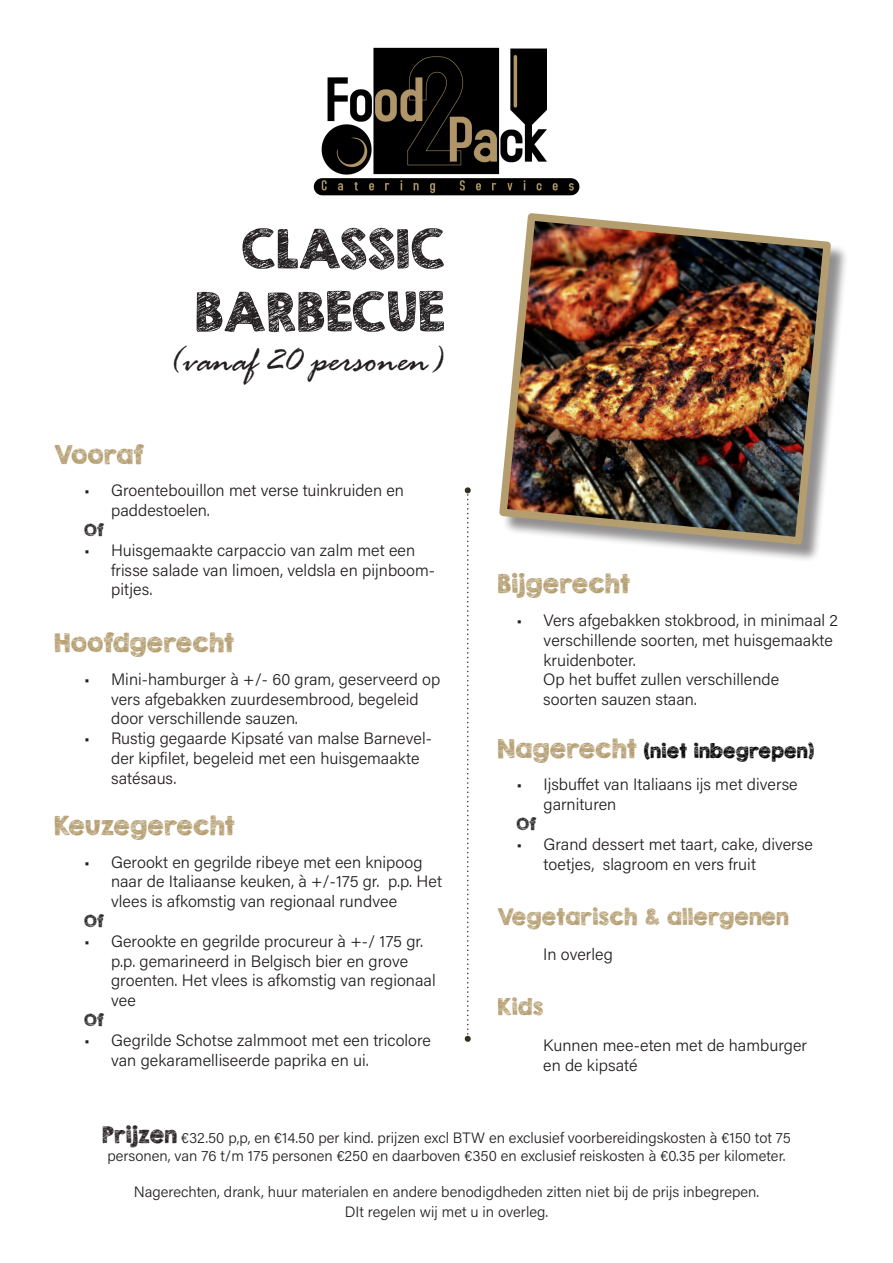
<style>
.page{position:relative;width:893px;height:1263px;background:#fff}
.page>*{position:absolute;margin:0;border:0;box-sizing:border-box;transform-origin:0 0}
.t1{font:52.5px "KG Broken Vessels Sketch";color:#231f20}
.t2{font:italic 37.5px "Rage";color:#231f20}
.t3{font:25.5px "KG Broken Vessels Sketch";color:#b49d6f}
.t4{font:22.5px "KG Broken Vessels Sketch";color:#b49d6f}
.t5{font:19.5px "KG Broken Vessels Sketch";color:#000}
.t6{font:16.5px/19.8px "Acumin Variable Concept";letter-spacing:.01em;color:#231f20}
.t7{font:16.5px "KG Broken Vessels Sketch";color:#231f20}
.t8{font:15px/18px "Acumin Variable Concept";letter-spacing:.01em;color:#231f20;text-align:center}
.s1{font-size:25.5px;color:#b49d6f}
.s2{font-family:"KG Broken Vessels Sketch";font-size:22.5px}
</style>
<div class="page">
<svg style="left:465px;top:487px;width:6px;height:555px"></svg>
<img style="left:313px;top:47px;width:267px;height:149px">
<div style="left:502px;top:216px;width:347px;height:347px;background:#231f20;opacity:.5"></div>
<img style="left:499px;top:213px;width:336px;height:336px">
<p class="t3" style="left:54px;top:439px;width:92px">Vooraf</p>
<p class="t1" style="left:241px;top:217px;width:206px">CLASSIC</p>
<p class="t1" style="left:195px;top:280px;width:252px">BARBECUE</p>
<p class="t2" style="left:166px;top:340px;width:280px">(vanaf 20 personen)</p>
<p class="t6" style="left:111px;top:480px;width:294px;text-indent:-27px">• Groentebouillon met verse tuinkruiden en paddestoelen.</p>
<p class="t7" style="left:84px;top:520px;width:22px">Of</p>
<p class="t6" style="left:111px;top:539px;width:325px;text-indent:-27px">• Huisgemaakte carpaccio van zalm met een frisse salade van limoen, veldsla en pijnboom&shy;pitjes.</p>
<p class="t3" style="left:54px;top:627px;width:182px">Hoofdgerecht</p>
<p class="t6" style="left:111px;top:668px;width:331px;text-indent:-27px">• Mini-hamburger à +/- 60 gram, geserveerd op vers afgebakken zuurdesembrood, begeleid door verschillende sauzen.</p>
<p class="t6" style="left:111px;top:728px;width:322px;text-indent:-27px">• Rustig gegaarde Kipsaté van malse Barnevel&shy;der kipfilet, begeleid met een huisgemaakte satésaus.</p>
<p class="t3" style="left:54px;top:810px;width:182px">Keuzegerecht</p>
<p class="t6" style="left:111px;top:851px;width:332px;text-indent:-27px">• Gerookt en gegrilde ribeye met een knipoog naar de Italiaanse keuken, à +/-175 gr. p.p. Het vlees is afkomstig van regionaal rundvee</p>
<p class="t7" style="left:84px;top:911px;width:22px">Of</p>
<p class="t6" style="left:111px;top:930px;width:326px;text-indent:-27px">• Gerookte en gegrilde procureur à +-/ 175 gr. p.p. gemarineerd in Belgisch bier en grove groenten. Het vlees is afkomstig van regionaal vee</p>
<p class="t7" style="left:84px;top:1010px;width:22px">Of</p>
<p class="t6" style="left:111px;top:1029px;width:321px;text-indent:-27px">• Gegrilde Schotse zalmmoot met een tricolore van gekaramelliseerde paprika en ui.</p>
<p class="t3" style="left:497px;top:568px;width:134px">Bijgerecht</p>
<p class="t6" style="left:544px;top:610px;width:296px;text-indent:-27px">• Vers afgebakken stokbrood, in minimaal 2 verschillende soorten, met huisgemaakte kruidenboter.</p>
<p class="t6" style="left:543px;top:668px;width:237px">Op het buffet zullen verschillende soorten sauzen staan.</p>
<p class="t5" style="left:497px;top:739px;width:318px"><span class="s1">Nagerecht</span> (niet inbegrepen)</p>
<p class="t6" style="left:544px;top:774px;width:255px;text-indent:-27px">• Ijsbuffet van Italiaans ijs met diverse garnituren</p>
<p class="t7" style="left:517px;top:814px;width:22px">Of</p>
<p class="t6" style="left:544px;top:833px;width:271px;text-indent:-27px">• Grand dessert met taart, cake, diverse toetjes, slagroom en vers fruit</p>
<p class="t4" style="left:497px;top:903px;width:293px">Vegetarisch &amp; allergenen</p>
<p class="t6" style="left:543px;top:944px;width:71px">In overleg</p>
<p class="t4" style="left:497px;top:993px;width:48px">Kids</p>
<p class="t6" style="left:543px;top:1034px;width:265px">Kunnen mee-eten met de hamburger en de kipsaté</p>
<p class="t8" style="left:102px;top:1128px;width:690px"><span class="s2">Prijzen</span> €32.50 p,p, en €14.50 per kind. prijzen excl BTW en exclusief voorbereidingskosten à €150 tot 75 personen, van 76 t/m 175 personen €250 en daarboven €350 en exclusief reiskosten à €0.35 per kilometer.</p>
<p class="t8" style="left:134px;top:1182px;width:627px">Nagerechten, drank, huur materialen en andere benodigdheden zitten niet bij de prijs inbegrepen.</p>
<p class="t8" style="left:345px;top:1202px;width:205px">DIt regelen wij met u in overleg.</p>
</div>
